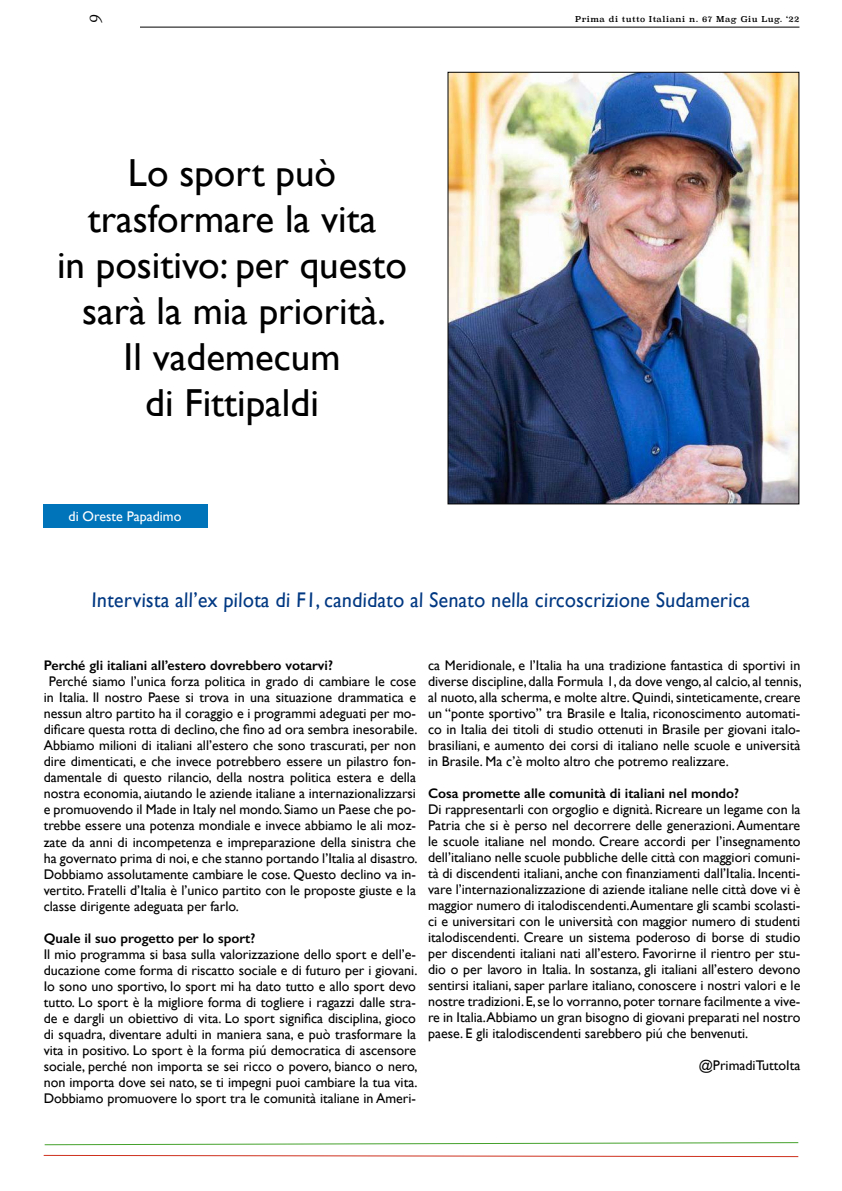
<style>
.page{position:relative;width:842px;height:1191px;background:#fff}
.page>*{position:absolute;margin:0;border:0;box-sizing:border-box;transform-origin:0 0}
.t1{font:39px/46px "Gill Sans";color:#000;text-align:center}
.t2{font:21.2px "Gill Sans";letter-spacing:.01em;color:#003882;scale:.94 1}
.t3{font:italic 18px "Source Serif Variable";color:#000}
.t4{font:14px/16px "Gill Sans";color:#000;text-align:justify}
.t5{font:600 14px "Gill Sans";color:#000}
.t6{font:14px "Gill Sans";color:#fff}
.t7{font:8px "Superclarendon";letter-spacing:.06em;color:#000}
</style>
<div class="page">
<hr style="left:51px;top:27px;width:748px;height:1px;background:#000">
<div style="left:51px;top:11px;width:89px;height:20px;background:#fff"></div>
<svg style="left:44px;top:1142px;width:755px;height:3px"></svg>
<svg style="left:43px;top:1154px;width:756px;height:3px"></svg>
<img style="left:450px;top:74px;width:347px;height:428px">
<div style="left:448px;top:72px;width:351px;height:432px;border:1px solid #000"></div>
<div style="left:43px;top:504px;width:164px;height:24px;background:#0074bb"></div>
<p class="t3" style="left:84px;top:24px;width:11px;rotate:-90deg">9</p>
<p class="t7" style="left:575px;top:13px;width:226px">Prima di tutto Italiani n. 67 Mag Giu Lug. ‘22</p>
<h1 class="t1" style="left:57px;top:150px;width:351px">Lo sport può trasformare la vita<br>in positivo: per questo sarà la mia priorità.<br>Il vademecum<br>di Fittipaldi</h1>
<p class="t6" style="left:69px;top:508px;width:114px">di Oreste Papadimo</p>
<h2 class="t2" style="left:92px;top:587px;width:703px">Intervista all’ex pilota di F1, candidato al Senato nella circoscrizione Sudamerica</h2>
<p class="t5" style="left:44px;top:657px;width:291px">Perché gli italiani all’estero dovrebbero votarvi?</p>
<p class="t4" style="left:44px;top:673px;width:375px;text-indent:5px">Perché siamo l’unica forza politica in grado di cambiare le cose in Italia. Il nostro Paese si trova in una situazione drammatica e nessun altro partito ha il coraggio e i programmi adeguati per mo&shy;dificare questa rotta di declino, che fino ad ora sembra inesorabile.<br>Abbiamo milioni di italiani all’estero che sono trascurati, per non dire dimenticati, e che invece potrebbero essere un pilastro fon&shy;damentale di questo rilancio, della nostra politica estera e della nostra economia, aiutando le aziende italiane a internazionalizzarsi e promuovendo il Made in Italy nel mondo. Siamo un Paese che po&shy;trebbe essere una potenza mondiale e invece abbiamo le ali moz&shy;zate da anni di incompetenza e impreparazione della sinistra che ha governato prima di noi, e che stanno portando l’Italia al disastro.<br>Dobbiamo assolutamente cambiare le cose. Questo declino va in&shy;vertito. Fratelli d’Italia è l’unico partito con le proposte giuste e la classe dirigente adeguata per farlo.</p>
<p class="t5" style="left:44px;top:929px;width:213px">Quale il suo progetto per lo sport?</p>
<p class="t4" style="left:44px;top:945px;width:375px">Il mio programma si basa sulla valorizzazione dello sport e dell’e&shy;ducazione come forma di riscatto sociale e di futuro per i giovani.<br>Io sono uno sportivo, lo sport mi ha dato tutto e allo sport devo tutto. Lo sport è la migliore forma di togliere i ragazzi dalle stra&shy;de e dargli un obiettivo di vita. Lo sport significa disciplina, gioco di squadra, diventare adulti in maniera sana, e può trasformare la vita in positivo. Lo sport è la forma piú democratica di ascensore sociale, perché non importa se sei ricco o povero, bianco o nero, non importa dove sei nato, se ti impegni puoi cambiare la tua vita.<br>Dobbiamo promuovere lo sport tra le comunità italiane in Ameri-</p>
<p class="t4" style="left:428px;top:657px;width:375px">ca Meridionale, e l’Italia ha una tradizione fantastica di sportivi in diverse discipline, dalla Formula 1, da dove vengo, al calcio, al tennis, al nuoto, alla scherma, e molte altre. Quindi, sinteticamente, creare un “ponte sportivo” tra Brasile e Italia, riconoscimento automati&shy;co in Italia dei titoli di studio ottenuti in Brasile per giovani italo&shy;brasiliani, e aumento dei corsi di italiano nelle scuole e università in Brasile. Ma c’è molto altro che potremo realizzare.</p>
<p class="t5" style="left:428px;top:785px;width:313px">Cosa promette alle comunità di italiani nel mondo?</p>
<p class="t4" style="left:428px;top:801px;width:374px">Di rappresentarli con orgoglio e dignità. Ricreare un legame con la Patria che si è perso nel decorrere delle generazioni. Aumentare le scuole italiane nel mondo. Creare accordi per l’insegnamento dell’italiano nelle scuole pubbliche delle città con maggiori comuni&shy;tà di discendenti italiani, anche con finanziamenti dall’Italia. Incenti&shy;vare l’internazionalizzazione di aziende italiane nelle città dove vi è maggior numero di italodiscendenti.Aumentare gli scambi scolasti&shy;ci e universitari con le università con maggior numero di studenti italodiscendenti. Creare un sistema poderoso di borse di studio per discendenti italiani nati all’estero. Favorirne il rientro per stu&shy;dio o per lavoro in Italia. In sostanza, gli italiani all’estero devono sentirsi italiani, saper parlare italiano, conoscere i nostri valori e le nostre tradizioni. E, se lo vorranno, poter tornare facilmente a vive&shy;re in Italia.Abbiamo un gran bisogno di giovani preparati nel nostro paese. E gli italodiscendenti sarebbero piú che benvenuti.</p>
<p class="t4" style="left:699px;top:1057px;width:103px">@PrimadiTuttoIta</p>
</div>
